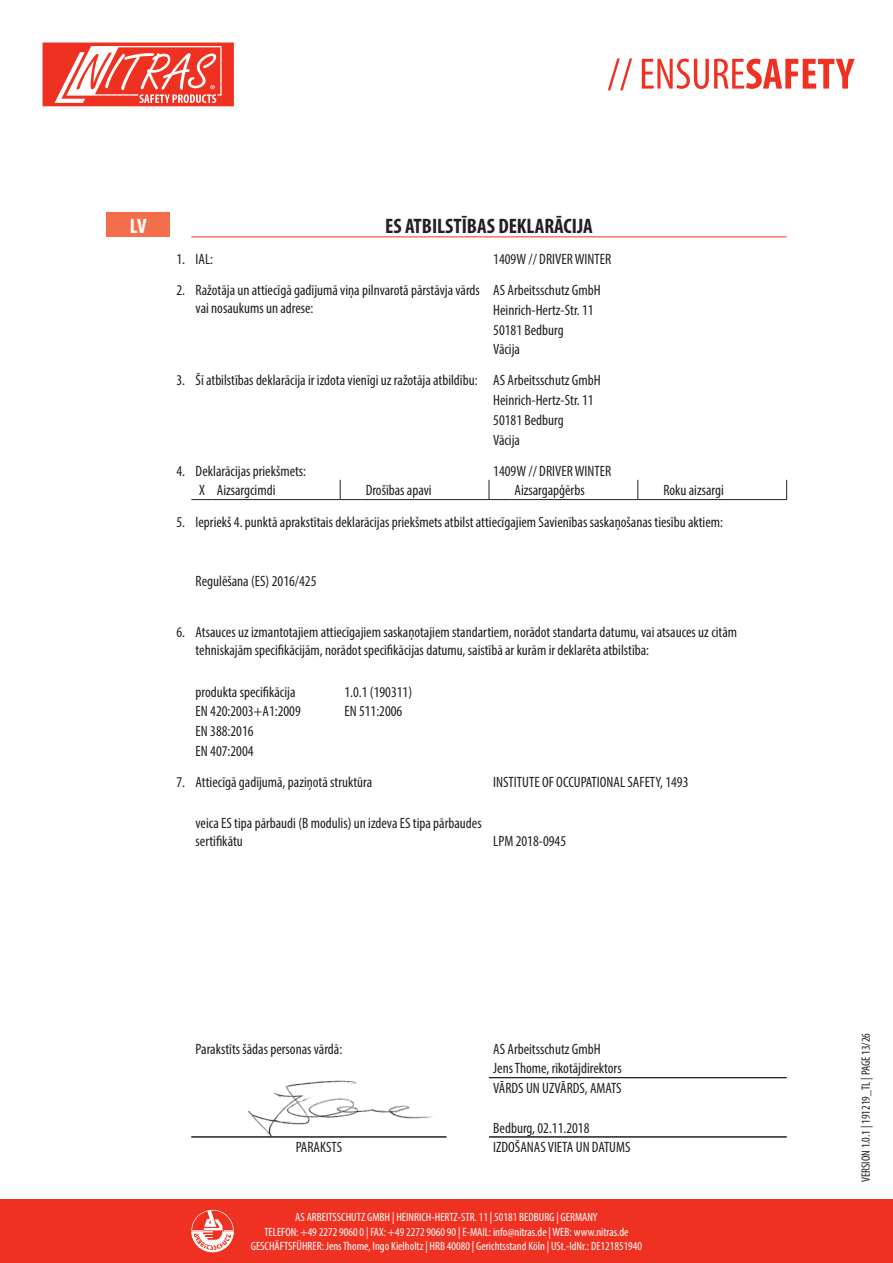
<style>
.page{position:relative;width:893px;height:1263px;background:#fff}
.page>*{position:absolute;margin:0;border:0;box-sizing:border-box;transform-origin:0 0}
.t1{font:700 condensed 21px "Myriad Pro";color:#231f20}
.t2{font:700 condensed 21px "Myriad Pro";color:#fff}
.t3{font:condensed 15px/19.8px "Myriad Pro";color:#231f20}
.t4{font:condensed 12px/14.4px "Myriad Pro";color:#fff;text-align:center}
.t5{font:condensed 12px "Myriad Pro";color:#231f20}
</style>
<div class="page">
<div style="left:0;top:1199px;width:893px;height:64px;background:#ef3122"></div>
<svg style="left:608px;top:58px;width:247px;height:32px"></svg>
<svg style="left:191px;top:1210px;width:43px;height:42px"></svg>
<svg style="left:43px;top:43px;width:191px;height:63px"></svg>
<img style="left:248px;top:1080px;width:186px;height:56px">
<div style="left:106px;top:213px;width:64px;height:24px;background:#f36e4a"></div>
<svg style="left:191px;top:236px;width:22px;height:1px"></svg>
<hr style="left:213px;top:236px;width:127px;height:1px;background:#ef3122">
<svg style="left:340px;top:236px;width:21px;height:1px"></svg>
<hr style="left:361px;top:236px;width:128px;height:1px;background:#ef3122">
<svg style="left:489px;top:236px;width:21px;height:1px"></svg>
<hr style="left:510px;top:236px;width:128px;height:1px;background:#ef3122">
<svg style="left:638px;top:236px;width:21px;height:1px"></svg>
<hr style="left:659px;top:236px;width:128px;height:1px;background:#ef3122">
<svg style="left:489px;top:480px;width:21px;height:20px"></svg>
<hr style="left:510px;top:499px;width:128px;height:1px;background:#231f20">
<svg style="left:637px;top:480px;width:22px;height:20px"></svg>
<hr style="left:659px;top:499px;width:128px;height:1px;background:#231f20">
<svg style="left:786px;top:480px;width:1px;height:19px"></svg>
<svg style="left:191px;top:499px;width:22px;height:1px"></svg>
<hr style="left:213px;top:499px;width:127px;height:1px;background:#231f20">
<svg style="left:340px;top:480px;width:21px;height:20px"></svg>
<hr style="left:361px;top:499px;width:128px;height:1px;background:#231f20">
<hr style="left:191px;top:1136px;width:255px;height:1px;background:#231f20">
<hr style="left:489px;top:1077px;width:298px;height:1px;background:#231f20">
<hr style="left:489px;top:1136px;width:298px;height:1px;background:#231f20">
<p class="t2" style="left:130px;top:212px;width:18px">LV</p>
<p class="t1" style="left:385px;top:212px;width:209px">ES ATBILSTĪBAS DEKLARĀCIJA</p>
<p class="t3" style="left:176px;top:249px;width:10px">1.</p>
<p class="t3" style="left:196px;top:249px;width:19px">IAL:</p>
<p class="t3" style="left:176px;top:280px;width:10px">2.</p>
<p class="t3" style="left:196px;top:281px;width:286px;line-height:18px">Ražotāja un attiecīgā gadījumā viņa pilnvarotā pārstāvja vārds vai nosaukums un adrese:</p>
<p class="t3" style="left:493px;top:339px;width:28px">Vācija</p>
<p class="t3" style="left:176px;top:370px;width:10px">3.</p>
<p class="t3" style="left:196px;top:370px;width:283px">Šī atbilstības deklarācija ir izdota vienīgi uz ražotāja atbildību:</p>
<h1 class="t2" style="left:129px;top:212px;width:20px">DE</h1>
<p class="t3" style="left:493px;top:243px;width:119px;line-height:31px">1409W // DRIVER WINTER<br>AS Arbeitsschutz GmbH</p>
<p class="t3" style="left:493px;top:300px;width:102px">Heinrich-Hertz-Str. 11<br>50181 Bedburg</p>
<p class="t3" style="left:493px;top:370px;width:109px">AS Arbeitsschutz GmbH<br>Heinrich-Hertz-Str. 11<br>50181 Bedburg</p>
<p class="t3" style="left:493px;top:460px;width:119px">1409W // DRIVER WINTER</p>
<p class="t3" style="left:493px;top:429px;width:28px">Vācija</p>
<p class="t3" style="left:176px;top:460px;width:10px">4.</p>
<p class="t3" style="left:196px;top:460px;width:112px">Deklarācijas priekšmets:</p>
<p class="t3" style="left:217px;top:480px;width:60px">Aizsargcimdi</p>
<p class="t3" style="left:366px;top:480px;width:67px">Drošības apavi</p>
<p class="t3" style="left:514px;top:480px;width:72px">Aizsargapģērbs</p>
<p class="t3" style="left:663px;top:480px;width:62px">Roku aizsargi</p>
<p class="t3" style="left:176px;top:512px;width:10px">5.</p>
<p class="t3" style="left:196px;top:512px;width:529px">Iepriekš 4. punktā aprakstītais deklarācijas priekšmets atbilst attiecīgajiem Savienības saskaņošanas tiesību aktiem:</p>
<p class="t3" style="left:199px;top:480px;width:7px">X</p>
<p class="t3" style="left:196px;top:571px;width:122px">Regulēšana (ES) 2016/425</p>
<p class="t3" style="left:176px;top:622px;width:10px">6.</p>
<p class="t3" style="left:196px;top:623px;width:543px;line-height:18px">Atsauces uz izmantotajiem attiecīgajiem saskaņotajiem standartiem, norādot standarta datumu, vai atsauces uz citām tehniskajām specifikācijām, norādot specifikācijas datumu, saistībā ar kurām ir deklarēta atbilstība:</p>
<p class="t3" style="left:196px;top:681px;width:101px">produkta specifikācija</p>
<p class="t3" style="left:344px;top:681px;width:69px">1.0.1 (190311)</p>
<p class="t3" style="left:196px;top:701px;width:107px">EN 420:2003+A1:2009</p>
<p class="t3" style="left:344px;top:701px;width:59px">EN 511:2006</p>
<p class="t3" style="left:196px;top:721px;width:59px">EN 388:2016<br>EN 407:2004</p>
<p class="t3" style="left:176px;top:772px;width:10px">7.</p>
<p class="t3" style="left:196px;top:772px;width:178px">Attiecīgā gadījumā, paziņotā struktūra</p>
<p class="t3" style="left:196px;top:814px;width:288px;line-height:18px">veica ES tipa pārbaudi (B modulis) un izdeva ES tipa pārbaudes sertifikātu</p>
<p class="t3" style="left:493px;top:772px;width:197px">INSTITUTE OF OCCUPATIONAL SAFETY, 1493</p>
<p class="t3" style="left:493px;top:831px;width:74px">LPM 2018-0945</p>
<p class="t3" style="left:196px;top:1038px;width:148px">Parakstīts šādas personas vārdā:</p>
<p class="t3" style="left:493px;top:1038px;width:109px">AS Arbeitsschutz GmbH</p>
<p class="t3" style="left:493px;top:1058px;width:130px">Jens Thome, rīkotājdirektors</p>
<p class="t3" style="left:493px;top:1078px;width:130px">VĀRDS UN UZVĀRDS, AMATS</p>
<p class="t3" style="left:493px;top:1117px;width:98px">Bedburg, 02.11.2018</p>
<p class="t3" style="left:296px;top:1137px;width:48px">PARAKSTS</p>
<p class="t3" style="left:493px;top:1137px;width:139px">IZDOŠANAS VIETA UN DATUMS</p>
<p class="t4" style="left:251px;top:1210px;width:393px">AS ARBEITSSCHUTZ GMBH | HEINRICH-HERTZ-STR. 11 | 50181 BEDBURG | GERMANY<br>TELEFON: +49 2272 9060 0 | FAX: +49 2272 9060 90 | E-MAIL: info@nitras.de | WEB: www.nitras.de<br>GESCHÄFTSFÜHRER: Jens Thome, Ingo Kielholtz | HRB 40080 | Gerichtsstand Köln | USt.-IdNr.: DE121851940</p>
<p class="t5" style="left:859px;top:1182px;width:151px;rotate:-90deg">VERSION 1.0.1 | 191219_TL | PAGE 13/26</p>
</div>
